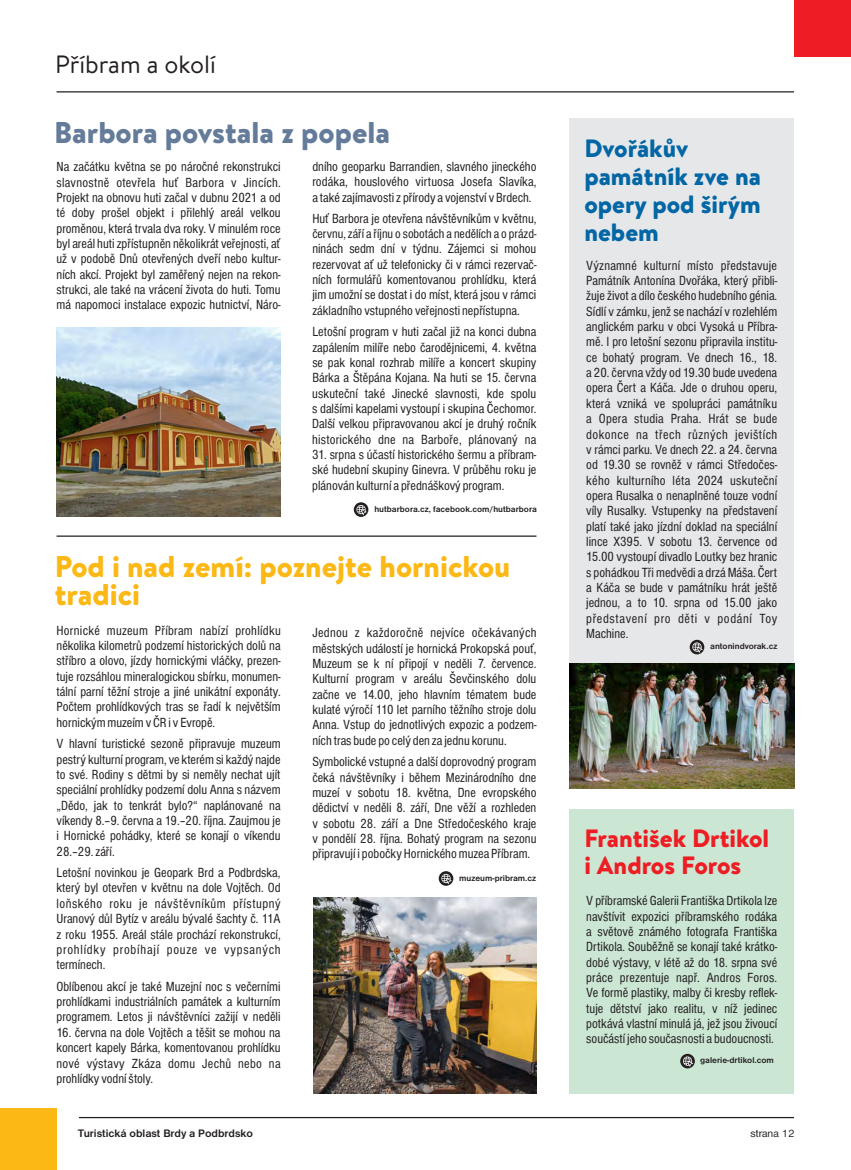
<style>
.page{position:relative;width:851px;height:1170px;background:#fff}
.page>*{position:absolute;margin:0;border:0;box-sizing:border-box;transform-origin:0 0}
.t1{font:900 30px/28px "Brandon Text";color:#fcb814}
.t2{font:900 30px "Brandon Text";color:#647b99}
.t3{font:900 25px/27.8px "Brandon Text";color:#0166a5}
.t4{font:900 25px/27.8px "Brandon Text";color:#ee1d23}
.t5{font:25px "Brandon Text";color:#231f20}
.t6{font:condensed 13.75px/15.4px "Nimbus Sans DOT";color:#231f20;text-align:justify}
.t7{font:condensed 13.38px "Nimbus Sans DOT";color:#231f20}
.t8{font:700 11.25px "Nimbus Sans DOT";color:#231f20}
.t9{font:11.25px "Nimbus Sans DOT";color:#231f20}
.t10{font:700 8.75px "Nimbus Sans DOT";color:#231f20}
</style>
<div class="page">
<div style="left:569px;top:808px;width:224px;height:285px;background:#cbe6d3"></div>
<div style="left:569px;top:118px;width:224px;height:563px;background:#e6e7e9"></div>
<hr style="left:57px;top:91px;width:736px;height:1px;background:#231f20">
<div style="left:0;top:1108px;width:56px;height:61px;background:#fcb814"></div>
<div style="left:793px;top:0;width:57px;height:57px;background:#ee1d23"></div>
<hr style="left:79px;top:1116px;width:714px;height:2px;background:#231f20">
<hr style="left:57px;top:535px;width:479px;height:1px;background:#231f20">
<svg style="left:354px;top:502px;width:14px;height:15px"></svg>
<svg style="left:356px;top:505px;width:10px;height:10px"></svg>
<svg style="left:438px;top:871px;width:15px;height:14px"></svg>
<svg style="left:441px;top:873px;width:10px;height:11px"></svg>
<svg style="left:689px;top:639px;width:15px;height:15px"></svg>
<svg style="left:692px;top:642px;width:10px;height:10px"></svg>
<img style="left:57px;top:327px;width:224px;height:189px">
<img style="left:313px;top:897px;width:223px;height:196px">
<img style="left:569px;top:663px;width:224px;height:125px">
<svg style="left:680px;top:1053px;width:14px;height:15px"></svg>
<svg style="left:682px;top:1056px;width:11px;height:10px"></svg>
<h2 class="t5" style="left:55px;top:55px;width:162px">Příbram a okolí</h2>
<h1 class="t2" style="left:54px;top:121px;width:337px">Barbora povstala z popela</h1>
<p class="t6" style="left:56px;top:160px;width:226px">Na začátku května se po náročné rekonstrukci slavnostně otevřela huť Barbora v Jincích.<br>Projekt na obnovu huti začal v dubnu 2021 a od té doby prošel objekt i přilehlý areál velkou proměnou, která trvala dva roky. V minulém roce byl areál huti zpřístupněn několikrát veřejnosti, ať už v podobě Dnů otevřených dveří nebo kultur&shy;ních akcí. Projekt byl zaměřený nejen na rekon&shy;strukci, ale také na vrácení života do huti. Tomu má napomoci instalace expozic hutnictví, Náro-</p>
<p class="t6" style="left:312px;top:160px;width:226px">dního geoparku Barrandien, slavného jineckého rodáka, houslového virtuosa Josefa Slavíka, a také zajímavosti z přírody a vojenství v Brdech.</p>
<p class="t6" style="left:312px;top:212px;width:225px">Huť Barbora je otevřena návštěvníkům v květnu,</p>
<p class="t7" style="left:312px;top:229px;width:225px">červnu, září a říjnu o sobotách a nedělích a o prázd-</p>
<p class="t6" style="left:312px;top:242px;width:225px">ninách sedm dní v týdnu. Zájemci si mohou rezervovat ať už telefonicky či v rámci rezervač&shy;ních formulářů komentovanou prohlídku, která jim umožní se dostat i do míst, která jsou v rámci základního vstupného veřejnosti nepřístupna.</p>
<p class="t6" style="left:312px;top:325px;width:225px">Letošní program v huti začal již na konci dubna zapálením milíře nebo čarodějnicemi, 4. května se pak konal rozhrab milíře a koncert skupiny Bárka a Štěpána Kojana. Na huti se 15. června uskuteční také Jinecké slavnosti, kde spolu s dalšími kapelami vystoupí i skupina Čechomor.<br>Další velkou připravovanou akcí je druhý ročník historického dne na Barboře, plánovaný na</p>
<p class="t6" style="left:312px;top:448px;width:225px">31. srpna s účastí historického šermu a příbram&shy;ské hudební skupiny Ginevra. V průběhu roku je plánován kulturní a přednáškový program.</p>
<p class="t10" style="left:374px;top:506px;width:164px">hutbarbora.cz, facebook.com/hutbarbora</p>
<h1 class="t1" style="left:55px;top:556px;width:457px">Pod i nad zemí: poznejte hornickou tradici</h1>
<p class="t6" style="left:56px;top:623px;width:226px">Hornické muzeum Příbram nabízí prohlídku několika kilometrů podzemí historických dolů na stříbro a olovo, jízdy hornickými vláčky, prezen&shy;tuje rozsáhlou mineralogickou sbírku, monumen&shy;tální parní těžní stroje a jiné unikátní exponáty.<br>Počtem prohlídkových tras se řadí k největším hornickým muzeím v ČR i v Evropě.</p>
<p class="t6" style="left:56px;top:737px;width:226px">V hlavní turistické sezoně připravuje muzeum pestrý kulturní program, ve kterém si každý najde to své. Rodiny s dětmi by si neměly nechat ujít speciální prohlídky podzemí dolu Anna s názvem „Dědo, jak to tenkrát bylo?“ naplánované na víkendy 8.–9. června a 19.–20. října. Zaujmou je i Hornické pohádky, které se konají o víkendu 28.–29. září.</p>
<p class="t6" style="left:56px;top:866px;width:226px">Letošní novinkou je Geopark Brd a Podbrdska, který byl otevřen v květnu na dole Vojtěch. Od loňského roku je návštěvníkům přístupný Uranový důl Bytíz v areálu bývalé šachty č. 11A z roku 1955. Areál stále prochází rekonstrukcí, prohlídky probíhají pouze ve vypsaných termínech.</p>
<p class="t6" style="left:56px;top:979px;width:225px">Oblíbenou akcí je také Muzejní noc s večerními prohlídkami industriálních památek a kulturním programem. Letos ji návštěvníci zažijí v neděli</p>
<p class="t6" style="left:56px;top:1025px;width:226px">16. června na dole Vojtěch a těšit se mohou na koncert kapely Bárka, komentovanou prohlídku nové výstavy Zkáza domu Jechů nebo na prohlídky vodní štoly.</p>
<p class="t6" style="left:312px;top:626px;width:226px">Jednou z každoročně nejvíce očekávaných městských událostí je hornická Prokopská pouť, Muzeum se k ní připojí v neděli 7. července.<br>Kulturní program v areálu Ševčinského dolu začne ve 14.00, jeho hlavním tématem bude kulaté výročí 110 let parního těžního stroje dolu Anna. Vstup do jednotlivých expozic a podzem&shy;ních tras bude po celý den za jednu korunu.</p>
<p class="t6" style="left:312px;top:755px;width:225px">Symbolické vstupné a další doprovodný program čeká návštěvníky i během Mezinárodního dne muzeí v sobotu 18. května, Dne evropského dědictví v neděli 8. září, Dne věží a rozhleden v sobotu 28. září a Dne Středočeského kraje v pondělí 28. října. Bohatý program na sezonu připravují i pobočky Hornického muzea Příbram.</p>
<p class="t10" style="left:459px;top:874px;width:78px">muzeum-pribram.cz</p>
<h2 class="t3" style="left:584px;top:138px;width:178px">Dvořákův památník zve na opery pod širým nebem</h2>
<p class="t6" style="left:586px;top:258px;width:192px">Významné kulturní místo představuje Památník Antonína Dvořáka, který přibli&shy;žuje život a dílo českého hudebního génia.<br>Sídlí v zámku, jenž se nachází v rozlehlém anglickém parku v obci Vysoká u Příbra&shy;mě. I pro letošní sezonu připravila institu&shy;ce bohatý program. Ve dnech 16., 18. a 20. června vždy od 19.30 bude uvedena opera Čert a Káča. Jde o druhou operu, která vzniká ve spolupráci památníku a Opera studia Praha. Hrát se bude dokonce na třech různých jevištích v rámci parku. Ve dnech 22. a 24. června od 19.30 se rovněž v rámci Středočes&shy;kého kulturního léta 2024 uskuteční opera Rusalka o nenaplněné touze vodní víly Rusalky. Vstupenky na představení platí také jako jízdní doklad na speciální lince X395. V sobotu 13. července od 15.00 vystoupí divadlo Loutky bez hranic s pohádkou Tři medvědi a drzá Máša. Čert a Káča se bude v památníku hrát ještě jednou, a to 10. srpna od 15.00 jako představení pro děti v podání Toy Machine.</p>
<p class="t10" style="left:710px;top:643px;width:69px">antonindvorak.cz</p>
<h2 class="t4" style="left:584px;top:827px;width:186px">František Drtikol i Andros Foros</h2>
<p class="t6" style="left:586px;top:894px;width:192px">V příbramské Galerii Františka Drtikola lze navštívit expozici příbramského rodáka a světově známého fotografa Františka Drtikola. Souběžně se konají také krátko&shy;dobé výstavy, v létě až do 18. srpna své práce prezentuje např. Andros Foros.<br>Ve formě plastiky, malby či kresby reflek&shy;tuje dětství jako realitu, v níž jedinec potkává vlastní minulá já, jež jsou živoucí součástí jeho současnosti a budoucnosti.</p>
<p class="t10" style="left:700px;top:1057px;width:75px">galerie-drtikol.com</p>
<p class="t8" style="left:78px;top:1129px;width:176px">Turistická oblast Brdy a Podbrdsko</p>
<p class="t9" style="left:750px;top:1129px;width:46px">strana 12</p>
</div>
